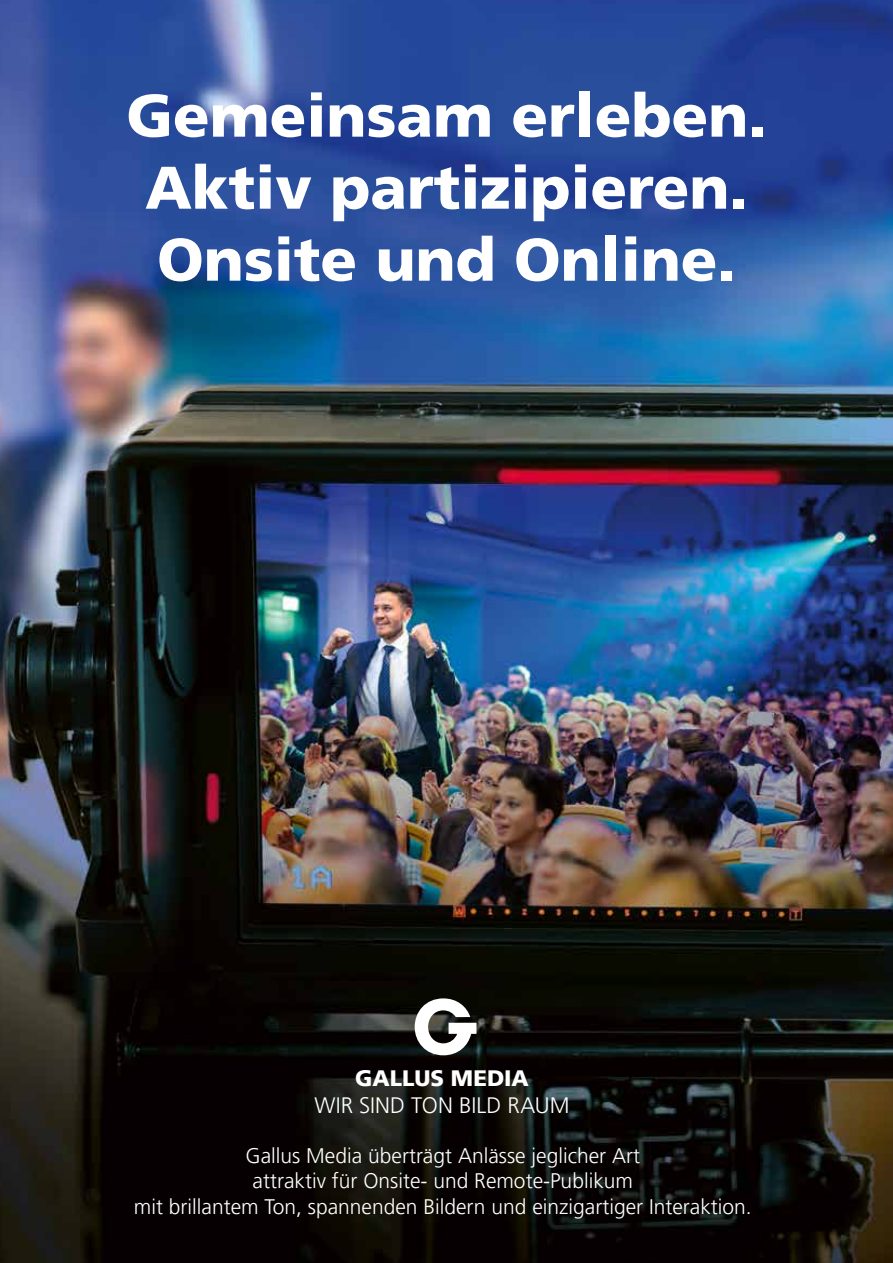
<style>
.page{position:relative;width:893px;height:1263px;background:#fff}
.page>*{position:absolute;margin:0;border:0;box-sizing:border-box;transform-origin:0 0}
.t1{font:900 60px/72px "Frutiger LT Pro";color:#fff;text-align:center}
.t2{font:300 22.35px "Frutiger LT Pro";letter-spacing:.005em;color:#fff}
.t3{font:900 22.35px "Frutiger LT Pro";color:#fff}
.t4{font:300 21px/25.2px "Frutiger LT Pro";color:#fff;text-align:center}
</style>
<div class="page">
<img style="left:0;top:0;width:893px;height:1263px">
<svg style="left:415px;top:998px;width:61px;height:57px"></svg>
<h1 class="t1" style="left:126px;top:80px;width:642px">Gemeinsam erleben.<br>Aktiv partizipieren.<br>Onsite und Online.</h1>
<p class="t3" style="left:355px;top:1065px;width:175px">GALLUS MEDIA</p>
<p class="t2" style="left:314px;top:1092px;width:257px">WIR SIND TON BILD RAUM</p>
<p class="t4" style="left:134px;top:1143px;width:619px">Gallus Media überträgt Anlässe jeglicher Art<br>attraktiv für Onsite- und Remote-Publikum<br>mit brillantem Ton, spannenden Bildern und einzigartiger Interaktion.</p>
</div>
